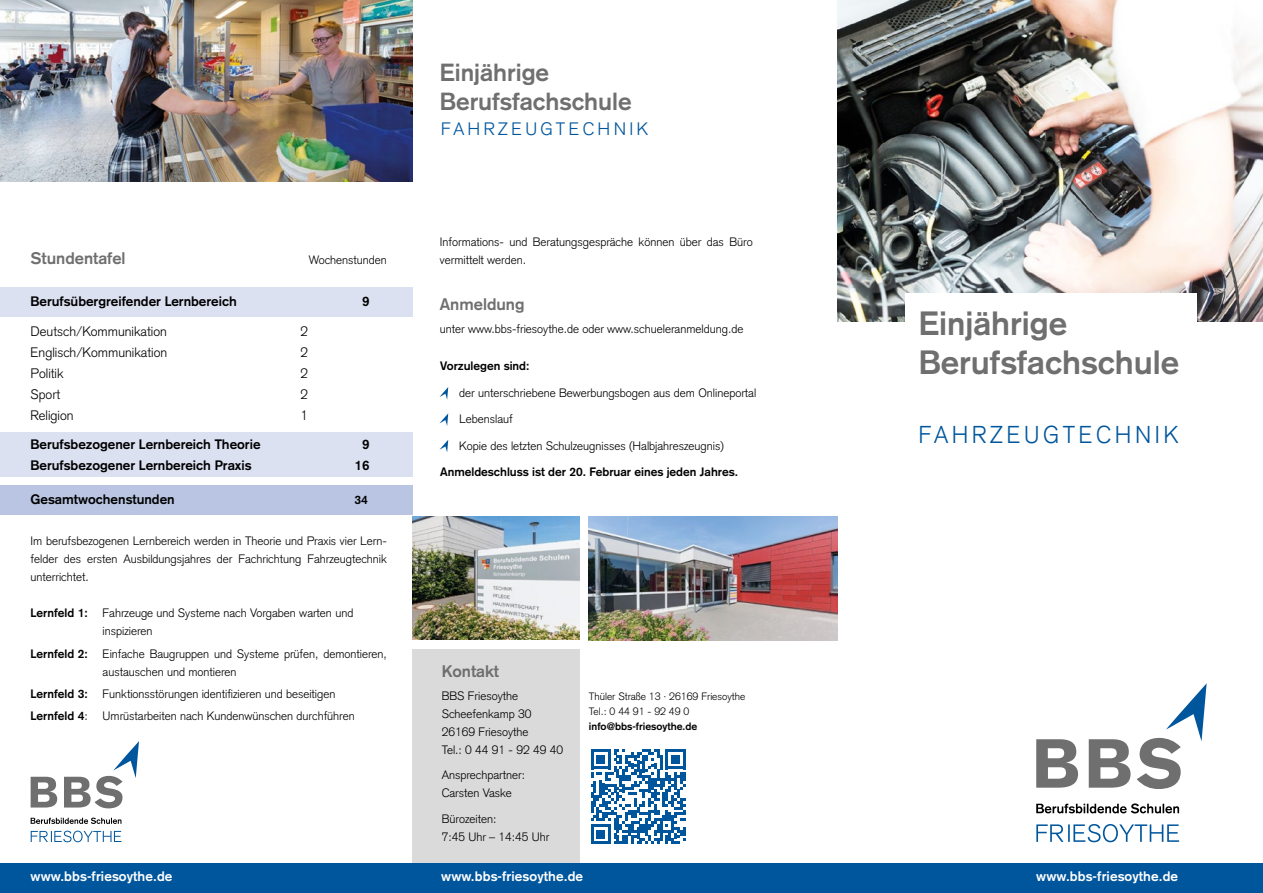
<style>
.page{position:relative;width:1263px;height:893px;background:#fff}
.page>*{position:absolute;margin:0;border:0;box-sizing:border-box;transform-origin:0 0}
.t1{font:700 33px/38.5px "Akzidenz Grotesk";color:#706f6f}
.t2{font:700 24.3px/28.3px "Akzidenz Grotesk";color:#706f6f}
.t3{font:300 24px "Akzidenz Grotesk";letter-spacing:.16em;color:#00569d;scale:.96 1}
.t4{font:300 17.7px "Akzidenz Grotesk";letter-spacing:.19em;color:#00569d}
.t5{font:700 16.5px "Akzidenz Grotesk";color:#706f6f}
.t6{font:700 13.5px "Akzidenz Grotesk";color:#000}
.t7{font:300 13.5px "Akzidenz Grotesk";color:#000}
.t8{font:700 13.5px "Akzidenz Grotesk";letter-spacing:.01em;color:#fff}
.t9{font:300 12px/18px "Akzidenz Grotesk";color:#000}
.t10{font:700 12px "Akzidenz Grotesk";color:#000}
.t11{font:300 10.5px/15px "Akzidenz Grotesk";color:#000}
.t12{font:700 10.5px "Akzidenz Grotesk";color:#000}
.s1{font-weight:700}
</style>
<div class="page">
<div style="left:412px;top:649px;width:168px;height:214px;background:#dadada"></div>
<div style="left:0;top:863px;width:1263px;height:30px;background:#00569d"></div>
<svg style="left:591px;top:749px;width:94px;height:95px"></svg>
<img style="left:589px;top:516px;width:249px;height:124px">
<img style="left:0;top:0;width:412px;height:181px">
<img style="left:412px;top:516px;width:168px;height:124px">
<svg style="left:1036px;top:824px;width:143px;height:18px"></svg>
<svg style="left:1036px;top:803px;width:143px;height:10px"></svg>
<svg style="left:1036px;top:684px;width:170px;height:105px"></svg>
<img style="left:838px;top:0;width:425px;height:322px">
<div style="left:905px;top:293px;width:291px;height:85px;background:#fff"></div>
<svg style="left:439px;top:387px;width:9px;height:13px"></svg>
<svg style="left:439px;top:413px;width:9px;height:13px"></svg>
<svg style="left:439px;top:440px;width:9px;height:12px"></svg>
<div style="left:0;top:287px;width:412px;height:29px;background:#dce1f2"></div>
<div style="left:0;top:432px;width:412px;height:45px;background:#dce1f2"></div>
<div style="left:0;top:485px;width:412px;height:30px;background:#b9c5e3"></div>
<svg style="left:31px;top:831px;width:90px;height:11px"></svg>
<svg style="left:31px;top:818px;width:90px;height:6px"></svg>
<svg style="left:31px;top:741px;width:108px;height:67px"></svg>
<h2 class="t2" style="left:440px;top:58px;width:193px">Einjährige<br>Berufsfachschule</h2>
<h3 class="t5" style="left:31px;top:248px;width:96px">Stundentafel</h3>
<p class="t6" style="left:31px;top:294px;width:208px">Berufsübergreifender Lernbereich</p>
<p class="t6" style="left:362px;top:294px;width:9px">9</p>
<p class="t7" style="left:31px;top:323px;width:138px">Deutsch/Kommunikation</p>
<p class="t7" style="left:301px;top:323px;width:9px">2</p>
<p class="t7" style="left:31px;top:344px;width:138px">Englisch/Kommunikation</p>
<p class="t7" style="left:301px;top:344px;width:9px">2</p>
<p class="t7" style="left:31px;top:365px;width:35px">Politik</p>
<p class="t7" style="left:301px;top:365px;width:9px">2</p>
<p class="t7" style="left:31px;top:386px;width:31px">Sport</p>
<p class="t7" style="left:301px;top:386px;width:9px">2</p>
<p class="t7" style="left:31px;top:407px;width:45px">Religion</p>
<p class="t7" style="left:301px;top:407px;width:9px">1</p>
<p class="t6" style="left:31px;top:437px;width:231px">Berufsbezogener Lernbereich Theorie</p>
<p class="t6" style="left:362px;top:437px;width:9px">9</p>
<p class="t6" style="left:31px;top:458px;width:222px">Berufsbezogener Lernbereich Praxis</p>
<p class="t6" style="left:355px;top:458px;width:17px">16</p>
<p class="t6" style="left:31px;top:491px;width:146px">Gesamtwochenstunden</p>
<p class="t10" style="left:355px;top:493px;width:15px">34</p>
<p class="t9" style="left:309px;top:251px;width:80px">Wochenstunden</p>
<p class="t9" style="left:31px;top:532px;width:358px;text-align:justify">Im berufsbezogenen Lernbereich werden in Theorie und Praxis vier Lern&shy;felder des ersten Ausbildungsjahres der Fachrichtung Fahrzeugtechnik unterrichtet.</p>
<p class="t9" style="left:103px;top:604px;width:252px;text-indent:-72px"><span class="s1">Lernfeld 1:</span> Fahrzeuge und Systeme nach Vorgaben warten und inspizieren</p>
<p class="t9" style="left:103px;top:644px;width:286px;text-indent:-72px"><span class="s1">Lernfeld 2:</span> Einfache Baugruppen und Systeme prüfen, demontieren, austauschen und montieren</p>
<p class="t9" style="left:31px;top:683px;width:326px;line-height:22.2px"><span class="s1">Lernfeld 3:</span> Funktionsstörungen identifizieren und beseitigen<br><span class="s1">Lernfeld 4</span>: Umrüstarbeiten nach Kundenwünschen durchführen</p>
<h3 class="t4" style="left:441px;top:118px;width:208px">FAHRZEUGTECHNIK</h3>
<p class="t9" style="left:440px;top:233px;width:314px">Informations- und Beratungsgespräche können über das Büro vermittelt werden.</p>
<h3 class="t5" style="left:440px;top:294px;width:86px">Anmeldung</h3>
<p class="t9" style="left:440px;top:319px;width:305px">unter www.bbs-friesoythe.de oder www.schueleranmeldung.de</p>
<p class="t10" style="left:440px;top:359px;width:91px">Vorzulegen sind:</p>
<p class="t9" style="left:459px;top:384px;width:298px">der unterschriebene Bewerbungsbogen aus dem Onlineportal</p>
<p class="t9" style="left:459px;top:410px;width:55px">Lebenslauf</p>
<p class="t9" style="left:459px;top:437px;width:266px">Kopie des letzten Schulzeugnisses (Halbjahreszeugnis)</p>
<p class="t10" style="left:440px;top:465px;width:299px">Anmeldeschluss ist der 20. Februar eines jeden Jahres.</p>
<h3 class="t5" style="left:442px;top:662px;width:59px">Kontakt</h3>
<p class="t9" style="left:442px;top:686px;width:123px">BBS Friesoythe<br>Scheefenkamp 30<br>26169 Friesoythe<br>Tel.: 0 44 91 - 92 49 40</p>
<p class="t9" style="left:442px;top:765px;width:85px">Ansprechpartner:<br>Carsten Vaske</p>
<p class="t9" style="left:442px;top:810px;width:109px">Bürozeiten:<br>7:45 Uhr – 14:45 Uhr</p>
<p class="t11" style="left:589px;top:688px;width:158px">Thüler Straße 13 · 26169 Friesoythe<br>Tel.: 0 44 91 - 92 49 0</p>
<p class="t12" style="left:589px;top:720px;width:110px">info@bbs-friesoythe.de</p>
<p class="t8" style="left:31px;top:868px;width:143px">www.bbs-friesoythe.de</p>
<p class="t8" style="left:441px;top:868px;width:143px">www.bbs-friesoythe.de</p>
<h1 class="t1" style="left:919px;top:304px;width:262px">Einjährige<br>Berufsfachschule</h1>
<h3 class="t3" style="left:919px;top:421px;width:272px">FAHRZEUGTECHNIK</h3>
<p class="t8" style="left:1036px;top:868px;width:143px">www.bbs-friesoythe.de</p>
</div>
